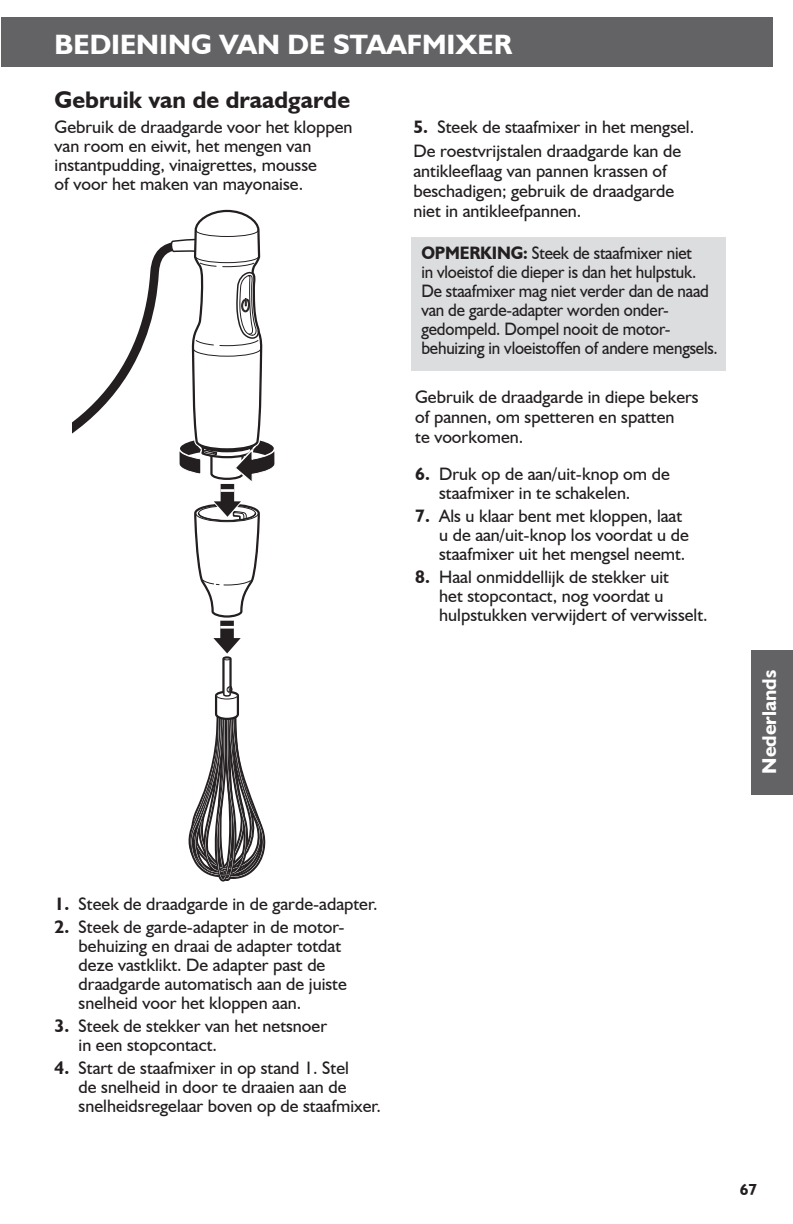
<style>
.page{position:relative;width:793px;height:1224px;background:#fff}
.page>*{position:absolute;margin:0;border:0;box-sizing:border-box;transform-origin:0 0}
.t1{font:700 28px "Humanist 521 BT";color:#fff}
.t2{font:700 24px "Humanist 521 BT";color:#231f20}
.t3{font:700 20px "Humanist 521 BT";color:#fff}
.t4{font:18px/19px "Humanist 521 BT";color:#231f20}
.t5{font:18px/19px "Humanist 521 BT";color:#231f20;scale:.94 1}
.t6{font:700 16px "Humanist 521 BT";color:#231f20}
.s1{font-weight:700}
</style>
<div class="page">
<div style="left:2px;top:17px;width:770px;height:49px;background:#636366"></div>
<div style="left:751px;top:650px;width:41px;height:144px;background:#636366"></div>
<svg style="left:73px;top:209px;width:202px;height:673px"></svg>
<div style="left:411px;top:237px;width:314px;height:133px;background:#dcdddf"></div>
<h1 class="t1" style="left:55px;top:35px;width:458px">BEDIENING VAN DE STAAFMIXER</h1>
<h2 class="t2" style="left:55px;top:91px;width:297px">Gebruik van de draadgarde</h2>
<p class="t4" style="left:55px;top:119px;width:299px">Gebruik de draadgarde voor het kloppen van room en eiwit, het mengen van instantpudding, vinaigrettes, mousse<br>of voor het maken van mayonaise.</p>
<p class="t4" style="left:413px;top:117px;width:282px;line-height:24px"><span class="s1">5.</span> Steek de staafmixer in het mengsel.<br>De roestvrijstalen draadgarde kan de</p>
<p class="t4" style="left:413px;top:161px;width:262px;line-height:20px">antikleefaag van pannen krassen of beschadigen; gebruik de draadgarde niet in antikleefpannen.</p>
<p class="t5" style="left:421px;top:245px;width:317px"><span class="s1">OPMERKING:</span> Steek de staafmixer niet<br>in vloeistof die dieper is dan het hulpstuk.<br>De staafmixer mag niet verder dan de naad van de garde-adapter worden onder&shy;gedompeld. Dompel nooit de motor&shy;behuizing in vloeistoffen of andere mengsels.</p>
<p class="t4" style="left:415px;top:389px;width:285px;line-height:20px">Gebruik de draadgarde in diepe bekers of pannen, om spetteren en spatten<br>te voorkomen.</p>
<p class="t4" style="left:439px;top:466px;width:232px;text-indent:-24px"><span class="s1">6.</span> Druk op de aan/uit-knop om de staafmixer in te schakelen.</p>
<p class="t4" style="left:439px;top:508px;width:251px;text-indent:-24px"><span class="s1">7.</span> Als u klaar bent met kloppen, laat u de aan/uit-knop los voordat u de staafmixer uit het mengsel neemt.</p>
<p class="t4" style="left:439px;top:569px;width:270px;text-indent:-24px"><span class="s1">8.</span> Haal onmiddellijk de stekker uit<br>het stopcontact, nog voordat u hulpstukken verwijdert of verwisselt.</p>
<p class="t3" style="left:761px;top:774px;width:105px;rotate:-90deg">Nederlands</p>
<p class="t4" style="left:55px;top:896px;width:324px"><span class="s1">1.</span> Steek de draadgarde in de garde-adapter.</p>
<p class="t4" style="left:79px;top:919px;width:269px;text-indent:-24px"><span class="s1">2.</span> Steek de garde-adapter in de motor&shy;behuizing en draai de adapter totdat deze vastklikt. De adapter past de draadgarde automatisch aan de juiste snelheid voor het kloppen aan.</p>
<p class="t4" style="left:79px;top:1018px;width:250px;text-indent:-24px"><span class="s1">3.</span> Steek de stekker van het netsnoer in een stopcontact.</p>
<p class="t4" style="left:79px;top:1060px;width:304px;text-indent:-24px"><span class="s1">4.</span> Start de staafmixer in op stand 1. Stel<br>de snelheid in door te draaien aan de snelheidsregelaar boven op de staafmixer.</p>
<p class="t6" style="left:739px;top:1183px;width:19px">67</p>
</div>
